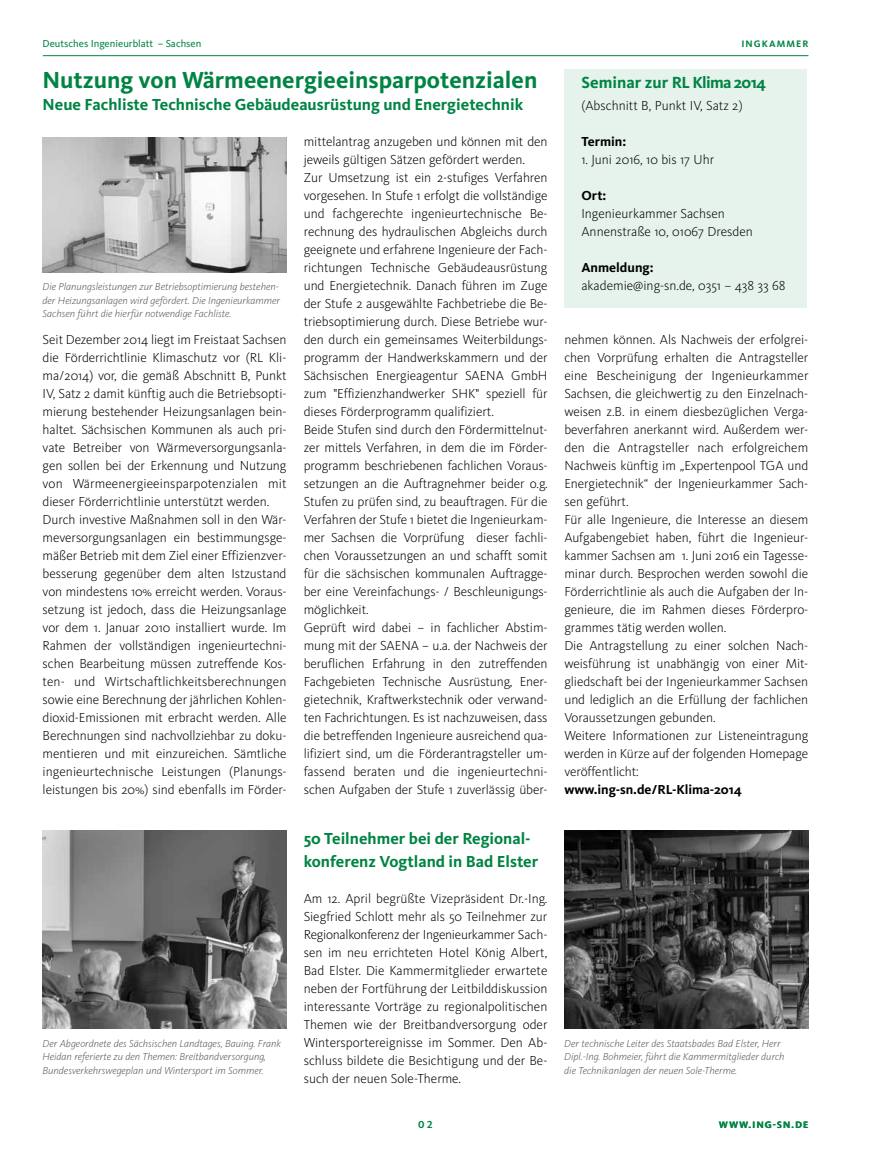
<style>
.page{position:relative;width:872px;height:1170px;background:#fff}
.page>*{position:absolute;margin:0;border:0;box-sizing:border-box;transform-origin:0 0}
.t1{font:700 24px "Kievit OT";color:#008443}
.t2{font:700 16.65px "Kievit OT";letter-spacing:-.04em;color:#008443}
.t3{font:700 16.5px/22.5px "Kievit OT";color:#008443}
.t4{font:300 13.5px/18px "Kievit OT";letter-spacing:-.005em;color:#000}
.t5{font:700 13.5px "Kievit OT";color:#000}
.t6{font:italic 300 10.5px/13.5px "Kievit OT";color:#58595b}
.t7{font:10.5px "Kievit OT";color:#008443}
.t8{font:700 10.5px "Kievit OT";color:#008443}
.t9{font:700 9.75px "Kievit OT";letter-spacing:.11em;color:#008443}
</style>
<div class="page">
<hr style="left:43px;top:55px;width:765px;height:1px;background:#008443">
<img style="left:43px;top:138px;width:243px;height:134px">
<div style="left:564px;top:69px;width:243px;height:239px;background:#e6f3ec"></div>
<img style="left:43px;top:830px;width:243px;height:198px">
<img style="left:564px;top:830px;width:244px;height:198px">
<p class="t7" style="left:43px;top:38px;width:160px">Deutsches Ingenieurblatt – Sachsen</p>
<p class="t9" style="left:741px;top:38px;width:66px">I ngKammer</p>
<h1 class="t1" style="left:43px;top:65px;width:496px">Nutzung von Wärmeenergieeinsparpotenzialen</h1>
<p class="t3" style="left:43px;top:93px;width:482px">Neue Fachliste Technische Gebäudeausrüstung und Energietechnik</p>
<p class="t4" style="left:304px;top:133px;width:245px">mittelantrag anzugeben und können mit den jeweils gültigen Sätzen gefördert werden.<br>Zur Umsetzung ist ein 2-stufiges Verfahren vorgesehen. In Stufe 1 erfolgt die vollständige und fachgerechte ingenieurtechnische Be&shy;rechnung des hydraulischen Abgleichs durch geeignete und erfahrene Ingenieure der Fach&shy;richtungen Technische Gebäudeausrüstung und Energietechnik. Danach führen im Zuge der Stufe 2 ausgewählte Fachbetriebe die Be&shy;triebsoptimierung durch. Diese Betriebe wur&shy;den durch ein gemeinsames Weiterbildungs&shy;programm der Handwerkskammern und der Sächsischen Energieagentur SAENA GmbH zum "Effizienzhandwerker SHK" speziell für dieses Förderprogramm qualifiziert.<br>Beide Stufen sind durch den Fördermittelnut&shy;zer mittels Verfahren, in dem die im Förder&shy;programm beschriebenen fachlichen Voraus&shy;setzungen an die Auftragnehmer beider o.g.<br>Stufen zu prüfen sind, zu beauftragen. Für die Verfahren der Stufe 1 bietet die Ingenieurkam&shy;mer Sachsen die Vorprüfung dieser fachli&shy;chen Voraussetzungen an und schafft somit für die sächsischen kommunalen Auftragge&shy;ber eine Vereinfachungs- / Beschleunigungs&shy;möglichkeit.<br>Geprüft wird dabei – in fachlicher Abstim&shy;mung mit der SAENA – u.a. der Nachweis der beruflichen Erfahrung in den zutreffenden Fachgebieten Technische Ausrüstung, Ener&shy;gietechnik, Kraftwerkstechnik oder verwand&shy;ten Fachrichtungen. Es ist nachzuweisen, dass die betreffenden Ingenieure ausreichend qua&shy;lifiziert sind, um die Förderantragsteller um&shy;fassend beraten und die ingenieurtechni&shy;schen Aufgaben der Stufe 1 zuverlässig über-</p>
<p class="t6" style="left:43px;top:280px;width:239px">Die Planungsleistungen zur Betriebsoptimierung bestehen&shy;der Heizungsanlagen wird gefördert. Die Ingenieurkammer<br>Sachsen führt die hierfür notwendige Fachliste.</p>
<p class="t4" style="left:43px;top:331px;width:245px">Seit Dezember 2014 liegt im Freistaat Sachsen die Förderrichtlinie Klimaschutz vor (RL Kli&shy;ma/2014) vor, die gemäß Abschnitt B, Punkt IV, Satz 2 damit künftig auch die Betriebsopti&shy;mierung bestehender Heizungsanlagen bein&shy;haltet. Sächsischen Kommunen als auch pri&shy;vate Betreiber von Wärmeversorgungsanla&shy;gen sollen bei der Erkennung und Nutzung von Wärmeenergieeinsparpotenzialen mit dieser Förderrichtlinie unterstützt werden.<br>Durch investive Maßnahmen soll in den Wär&shy;meversorgungsanlagen ein bestimmungsge&shy;mäßer Betrieb mit dem Ziel einer Effizienzver&shy;besserung gegenüber dem alten Istzustand von mindestens 10% erreicht werden. Voraus&shy;setzung ist jedoch, dass die Heizungsanlage vor dem 1. Januar 2010 installiert wurde. Im Rahmen der vollständigen ingenieurtechni&shy;schen Bearbeitung müssen zutreffende Kos&shy;ten- und Wirtschaftlichkeitsberechnungen sowie eine Berechnung der jährlichen Kohlen&shy;dioxid-Emissionen mit erbracht werden. Alle Berechnungen sind nachvollziehbar zu doku&shy;mentieren und mit einzureichen. Sämtliche ingenieurtechnische Leistungen (Planungs&shy;leistungen bis 20%) sind ebenfalls im Förder-</p>
<p class="t2" style="left:581px;top:72px;width:186px">Seminar zur RL Klima 2014</p>
<p class="t4" style="left:581px;top:97px;width:163px">(Abschnitt B, Punkt IV, Satz 2)</p>
<p class="t5" style="left:581px;top:134px;width:46px">Termin:</p>
<p class="t4" style="left:581px;top:151px;width:134px">1. Juni 2016, 10 bis 17 Uhr</p>
<p class="t5" style="left:581px;top:188px;width:26px">Ort:</p>
<p class="t4" style="left:581px;top:205px;width:173px">Ingenieurkammer Sachsen<br>Annenstraße 10, 01067 Dresden</p>
<p class="t5" style="left:581px;top:260px;width:74px">Anmeldung:</p>
<p class="t4" style="left:581px;top:277px;width:206px">akademie@ing-sn.de, 0351 – 438 33 68</p>
<p class="t4" style="left:564px;top:331px;width:245px">nehmen können. Als Nachweis der erfolgrei&shy;chen Vorprüfung erhalten die Antragsteller eine Bescheinigung der Ingenieurkammer Sachsen, die gleichwertig zu den Einzelnach&shy;weisen z.B. in einem diesbezüglichen Verga&shy;beverfahren anerkannt wird. Außerdem wer&shy;den die Antragsteller nach erfolgreichem Nachweis künftig im „Expertenpool TGA und Energietechnik“ der Ingenieurkammer Sach&shy;sen geführt.<br>Für alle Ingenieure, die Interesse an diesem Aufgabengebiet haben, führt die Ingenieur&shy;kammer Sachsen am 1. Juni 2016 ein Tagesse&shy;minar durch. Besprochen werden sowohl die Förderrichtlinie als auch die Aufgaben der In&shy;genieure, die im Rahmen dieses Förderpro&shy;grammes tätig werden wollen.<br>Die Antragstellung zu einer solchen Nach&shy;weisführung ist unabhängig von einer Mit&shy;gliedschaft bei der Ingenieurkammer Sachsen und lediglich an die Erfüllung der fachlichen Voraussetzungen gebunden.<br>Weitere Informationen zur Listeneintragung werden in Kürze auf der folgenden Homepage veröffentlicht:</p>
<p class="t5" style="left:564px;top:782px;width:179px">www.ing-sn.de/RL-Klima-2014</p>
<p class="t3" style="left:304px;top:827px;width:236px">50 Teilnehmer bei der Regional&shy;konferenz Vogtland in Bad Elster</p>
<p class="t4" style="left:304px;top:889px;width:245px;text-align:justify">Am 12. April begrüßte Vizepräsident Dr.-Ing.<br>Siegfried Schlott mehr als 50 Teilnehmer zur Regionalkonferenz der Ingenieurkammer Sach&shy;sen im neu errichteten Hotel König Albert, Bad Elster. Die Kammermitglieder erwartete neben der Fortführung der Leitbilddiskussion interessante Vorträge zu regionalpolitischen Themen wie der Breitbandversorgung oder Wintersportereignisse im Sommer. Den Ab&shy;schluss bildete die Besichtigung und der Be&shy;such der neuen Sole-Therme.</p>
<p class="t6" style="left:43px;top:1036px;width:240px">Der Abgeordnete des Sächsischen Landtages, Bauing. Frank<br>Heidan referierte zu den Themen: Breitbandversorgung,<br>Bundesverkehrswegeplan und Wintersport im Sommer.</p>
<p class="t6" style="left:564px;top:1036px;width:222px">Der technische Leiter des Staatsbades Bad Elster, Herr<br>Dipl.-Ing. Bohmeier, führt die Kammermitglieder durch die Technikanlagen der neuen Sole-Therme.</p>
<p class="t8" style="left:418px;top:1117px;width:16px">02</p>
<p class="t9" style="left:719px;top:1118px;width:90px">www.ing-sn.de</p>
</div>
